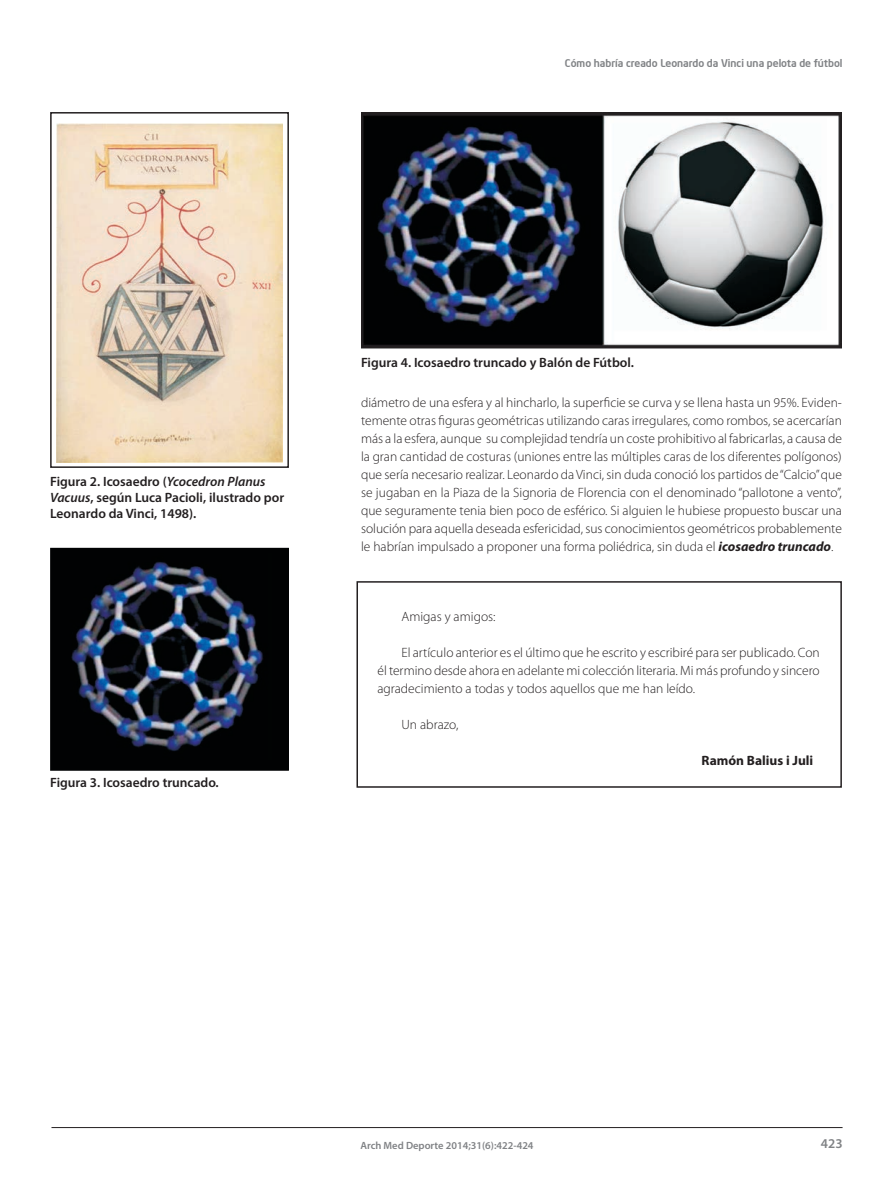
<style>
.page{position:relative;width:893px;height:1191px;background:#fff}
.page>*{position:absolute;margin:0;border:0;box-sizing:border-box;transform-origin:0 0}
.t1{font:300 13.5px/18px "Myriad Pro";color:#231f20;text-align:justify}
.t2{font:600 13.5px/16.2px "Myriad Pro";color:#231f20}
.t3{font:700 13.5px "Myriad Pro";color:#231f20}
.t4{font:600 13.5px "Myriad Pro";color:#808285}
.t5{font:500 10.5px "Neo Sans Intel";color:#808285}
.t6{font:600 10.5px "Myriad Pro";color:#808285}
.s1{font-style:italic}
.s2{font-weight:700;font-style:italic}
</style>
<div class="page">
<hr style="left:51px;top:1127px;width:791px;height:1px;background:#231f20">
<img style="left:361px;top:112px;width:481px;height:237px">
<div style="left:50px;top:112px;width:239px;height:356px;border:2px solid #231f20"></div>
<div style="left:51px;top:548px;width:237px;height:222px;background:#010203"></div>
<div style="left:50px;top:548px;width:239px;height:223px;border:2px solid #010203"></div>
<img style="left:71px;top:562px;width:192px;height:189px">
<img style="left:56px;top:123px;width:227px;height:339px">
<div style="left:356px;top:581px;width:486px;height:207px;border:2px solid #231f20"></div>
<p class="t5" style="left:565px;top:56px;width:279px">Cómo habría creado Leonardo da Vinci una pelota de fútbol</p>
<p class="t2" style="left:50px;top:474px;width:236px">Figura 2. Icosaedro (<span class="s1">Ycocedron Planus<br>Vacuus</span>, según Luca Pacioli, ilustrado por<br>Leonardo da Vinci, 1498).</p>
<p class="t2" style="left:50px;top:776px;width:170px">Figura 3. Icosaedro truncado.</p>
<p class="t2" style="left:361px;top:355px;width:274px">Figura 4. Icosaedro truncado y Balón de Fútbol.</p>
<p class="t1" style="left:361px;top:394px;width:482px">diámetro de una esfera y al hincharlo, la superficie se curva y se llena hasta un 95%. Eviden&shy;temente otras figuras geométricas utilizando caras irregulares, como rombos, se acercarían más a la esfera, aunque su complejidad tendría un coste prohibitivo al fabricarlas, a causa de la gran cantidad de costuras (uniones entre las múltiples caras de los diferentes polígonos) que sería necesario realizar. Leonardo da Vinci, sin duda conoció los partidos de “Calcio” que se jugaban en la Piaza de la Signoria de Florencia con el denominado “pallotone a vento”, que seguramente tenia bien poco de esférico. Si alguien le hubiese propuesto buscar una solución para aquella deseada esfericidad, sus conocimientos geométricos probablemente le habrían impulsado a proponer una forma poliédrica, sin duda el <span class="s2">icosaedro truncado</span>.</p>
<p class="t1" style="left:401px;top:608px;width:96px">Amigas y amigos:</p>
<p class="t1" style="left:377px;top:644px;width:444px;text-indent:24px">El artículo anterior es el último que he escrito y escribiré para ser publicado. Con él termino desde ahora en adelante mi colección literaria. Mi más profundo y sincero agradecimiento a todas y todos aquellos que me han leído.</p>
<p class="t1" style="left:401px;top:716px;width:58px">Un abrazo,</p>
<p class="t3" style="left:701px;top:755px;width:113px">Ramón Balius i Juli</p>
<p class="t6" style="left:360px;top:1141px;width:175px">Arch Med Deporte 2014;31(6):422-424</p>
<p class="t4" style="left:821px;top:1138px;width:23px">423</p>
</div>
